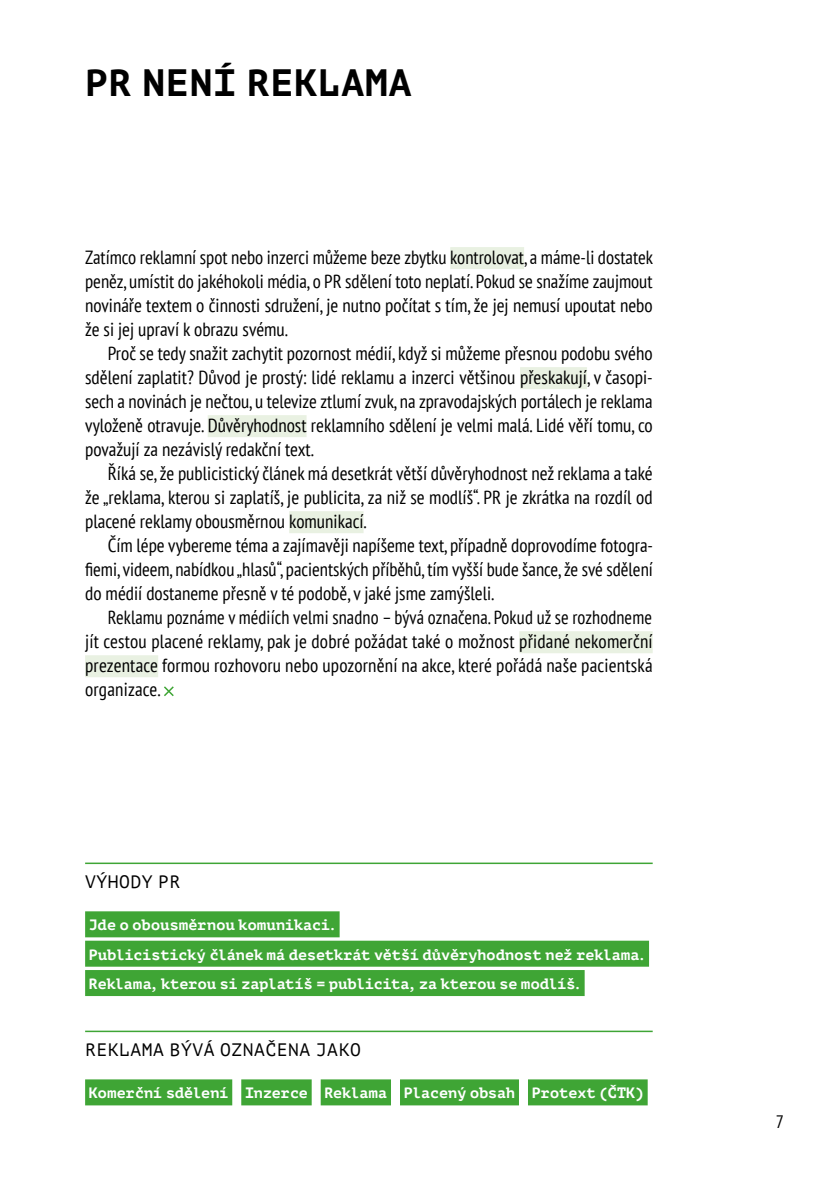
<style>
.page{position:relative;width:840px;height:1191px;background:#fff}
.page>*{position:absolute;margin:0;border:0;box-sizing:border-box;transform-origin:0 0}
.t1{font:700 38px "PT Mono";letter-spacing:.02em;color:#000}
.t2{font:condensed 19px/24px "PT Sans";color:#000;text-align:justify}
.t3{font:18px "PT Mono";letter-spacing:.03em;color:#000}
.t4{font:condensed 18px "PT Sans";color:#000}
.t5{font:700 15px/29.4px "PT Mono";letter-spacing:.005em;color:#fff}
</style>
<div class="page">
<div style="left:85px;top:911px;width:254px;height:26px;background:#3fa535"></div>
<div style="left:85px;top:940px;width:563px;height:26px;background:#3fa535"></div>
<div style="left:85px;top:970px;width:499px;height:26px;background:#3fa535"></div>
<div style="left:85px;top:1079px;width:147px;height:26px;background:#3fa535"></div>
<div style="left:241px;top:1079px;width:70px;height:26px;background:#3fa535"></div>
<div style="left:320px;top:1079px;width:71px;height:26px;background:#3fa535"></div>
<div style="left:400px;top:1079px;width:118px;height:26px;background:#3fa535"></div>
<div style="left:527px;top:1079px;width:120px;height:26px;background:#3fa535"></div>
<div style="left:450px;top:247px;width:74px;height:22px;background:#e9f1e2"></div>
<div style="left:519px;top:367px;width:67px;height:22px;background:#e9f1e2"></div>
<div style="left:207px;top:415px;width:99px;height:22px;background:#e9f1e2"></div>
<div style="left:289px;top:511px;width:74px;height:22px;background:#e9f1e2"></div>
<div style="left:519px;top:631px;width:133px;height:22px;background:#e9f1e2"></div>
<div style="left:85px;top:655px;width:73px;height:22px;background:#e9f1e2"></div>
<svg style="left:164px;top:686px;width:10px;height:11px"></svg>
<hr style="left:85px;top:862px;width:567px;height:2px;background:#3fa535">
<hr style="left:85px;top:1030px;width:567px;height:2px;background:#3fa535">
<h1 class="t1" style="left:85px;top:60px;width:328px">PR NENÍ REKLAMA</h1>
<p class="t2" style="left:85px;top:245px;width:569px">Zatímco reklamní spot nebo inzerci můžeme beze zbytku kontrolovat, a máme-li dostatek peněz, umístit do jakéhokoli média, o PR sdělení toto neplatí. Pokud se snažíme zaujmout novináře textem o činnosti sdružení, je nutno počítat s tím, že jej nemusí upoutat nebo že si jej upraví k obrazu svému.</p>
<p class="t2" style="left:85px;top:341px;width:568px;text-indent:23px">Proč se tedy snažit zachytit pozornost médií, když si můžeme přesnou podobu svého sdělení zaplatit? Důvod je prostý: lidé reklamu a inzerci většinou přeskakují, v časopi&shy;sech a novinách je nečtou, u televize ztlumí zvuk, na zpravodajských portálech je reklama vyloženě otravuje. Důvěryhodnost reklamního sdělení je velmi malá. Lidé věří tomu, co považují za nezávislý redakční text.</p>
<p class="t2" style="left:85px;top:461px;width:569px;text-indent:23px">Říká se, že publicistický článek má desetkrát větší důvěryhodnost než reklama a také že „reklama, kterou si zaplatíš, je publicita, za niž se modlíš“. PR je zkrátka na rozdíl od placené reklamy obousměrnou komunikací.</p>
<p class="t2" style="left:85px;top:533px;width:569px;text-indent:23px">Čím lépe vybereme téma a zajímavěji napíšeme text, případně doprovodíme fotogra&shy;fiemi, videem, nabídkou „hlasů“, pacientských příběhů, tím vyšší bude šance, že své sdělení do médií dostaneme přesně v té podobě, v jaké jsme zamýšleli.</p>
<p class="t2" style="left:85px;top:605px;width:568px;text-indent:23px">Reklamu poznáme v médiích velmi snadno – bývá označena. Pokud už se rozhodneme jít cestou placené reklamy, pak je dobré požádat také o možnost přidané nekomerční prezentace formou rozhovoru nebo upozornění na akce, které pořádá naše pacientská organizace.</p>
<p class="t3" style="left:85px;top:872px;width:78px">VÝHODY PR</p>
<p class="t5" style="left:89px;top:910px;width:558px">Jde o obousměrnou komunikaci.<br>Publicistický článek má desetkrát větší důvěryhodnost než reklama.<br>Reklama, kterou si zaplatíš = publicita, za kterou se modlíš.</p>
<p class="t3" style="left:85px;top:1040px;width:277px">REKLAMA BÝVÁ OZNAČENA JAKO</p>
<p class="t5" style="left:89px;top:1078px;width:556px">Komerční sdělení Inzerce Reklama Placený obsah Protext (ČTK)</p>
<p class="t4" style="left:775px;top:1110px;width:10px">7</p>
</div>
